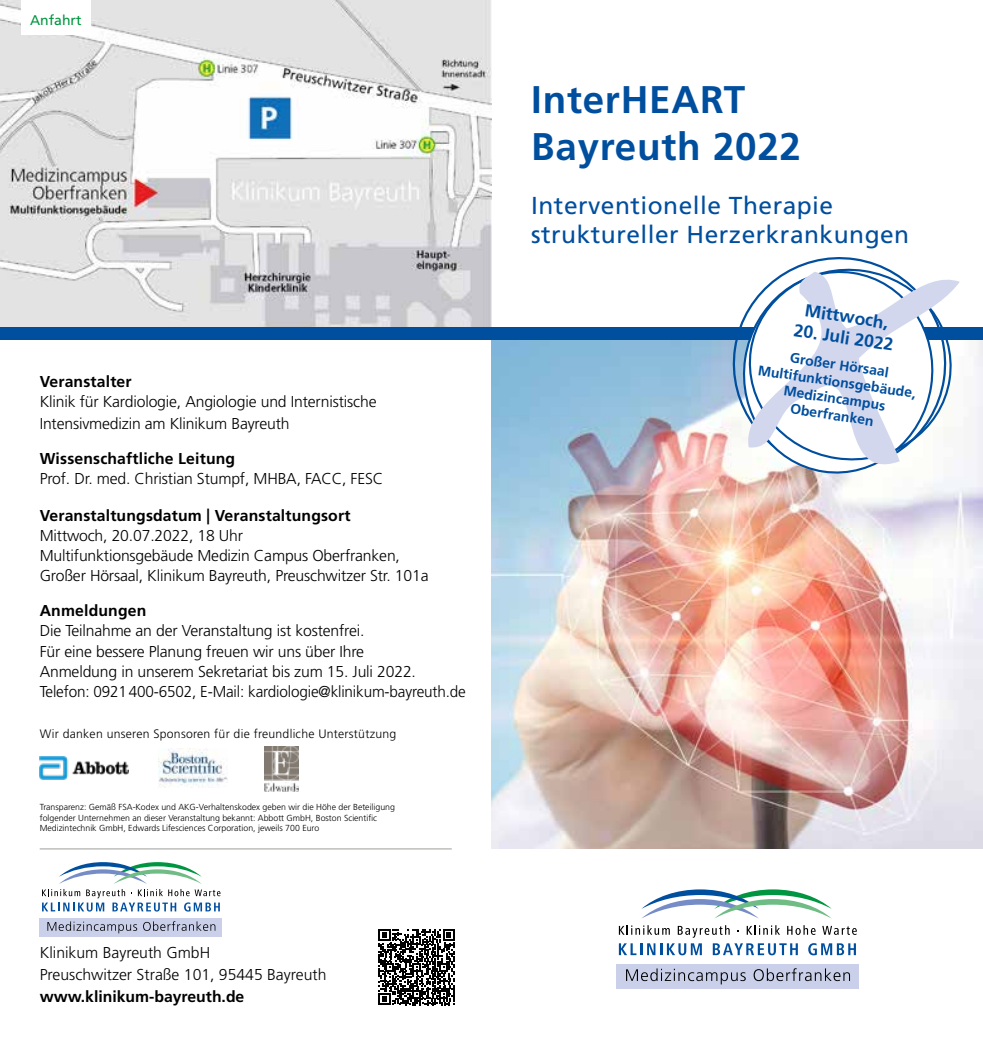
<style>
.page{position:relative;width:983px;height:1042px;background:#fff}
.page>*{position:absolute;margin:0;border:0;box-sizing:border-box;transform-origin:0 0}
.t1{font:700 38.5px/46.2px "Frutiger CE";letter-spacing:.02em;color:#004e9e}
.t2{font:24.5px/29.4px "Frutiger CE";letter-spacing:.02em;color:#004e9e}
.t3{font:700 17.5px "Frutiger CE";color:#004e9e}
.t4{font:300 15.75px/20.1px "Frutiger";letter-spacing:-.01em;color:#000}
.t5{font:700 15.75px "Frutiger CE";letter-spacing:.01em;color:#000}
.t6{font:700 14px/16.8px "Frutiger CE";color:#004e9e;text-align:center}
.t7{font:14px "Frutiger";color:#009540}
.t8{font:300 12.25px "Frutiger";letter-spacing:.02em;color:#000}
.t9{font:300 8.75px/10.5px "Frutiger";color:#000}
</style>
<div class="page">
<img style="left:0;top:0;width:491px;height:327px">
<div style="left:21px;top:0;width:70px;height:35px;background:#fff"></div>
<img style="left:491px;top:340px;width:491px;height:508px">
<hr style="left:40px;top:848px;width:411px;height:1px;background:#9d9d9c">
<div style="left:0;top:327px;width:982px;height:13px;background:#004e9e"></div>
<svg style="left:378px;top:929px;width:76px;height:76px"></svg>
<div style="left:615px;top:964px;width:243px;height:24px;background:#cad0ea"></div>
<svg style="left:641px;top:889px;width:190px;height:29px"></svg>
<svg style="left:618px;top:925px;width:238px;height:30px"></svg>
<svg style="left:626px;top:968px;width:119px;height:16px"></svg>
<svg style="left:753px;top:968px;width:96px;height:13px"></svg>
<div style="left:40px;top:918px;width:182px;height:18px;background:#cad0ea"></div>
<svg style="left:42px;top:862px;width:178px;height:49px"></svg>
<svg style="left:47px;top:921px;width:90px;height:12px"></svg>
<svg style="left:143px;top:921px;width:72px;height:10px"></svg>
<svg style="left:723px;top:257px;width:141px;height:220px"></svg>
<svg style="left:740px;top:260px;width:149px;height:9px"></svg>
<svg style="left:738px;top:269px;width:221px;height:217px"></svg>
<img style="left:40px;top:756px;width:88px;height:23px">
<img style="left:264px;top:746px;width:34px;height:46px">
<img style="left:158px;top:748px;width:69px;height:39px">
<p class="t7" style="left:30px;top:12px;width:53px">Anfahrt</p>
<p class="t5" style="left:40px;top:372px;width:93px">Veranstalter</p>
<p class="t4" style="left:40px;top:391px;width:338px;line-height:21.9px">Klinik für Kardiologie, Angiologie und Internistische<br>Intensivmedizin am Klinikum Bayreuth</p>
<p class="t5" style="left:40px;top:449px;width:197px">Wissenschaftliche Leitung</p>
<p class="t4" style="left:40px;top:468px;width:345px">Prof. Dr. med. Christian Stumpf, MHBA, FACC, FESC</p>
<p class="t5" style="left:40px;top:506px;width:312px">Veranstaltungsdatum | Veranstaltungsort</p>
<p class="t4" style="left:40px;top:525px;width:390px">Mittwoch, 20.07.2022, 18 Uhr<br>Multifunktionsgebäude Medizin Campus Oberfranken,<br>Großer Hörsaal, Klinikum Bayreuth, Preuschwitzer Str. 101a</p>
<p class="t5" style="left:40px;top:601px;width:108px">Anmeldungen</p>
<p class="t4" style="left:40px;top:621px;width:427px">Die Teilnahme an der Veranstaltung ist kostenfrei.<br>Für eine bessere Planung freuen wir uns über Ihre<br>Anmeldung in unserem Sekretariat bis zum 15. Juli 2022.<br>Telefon: 0921400-6502, E-Mail: kardiologie@klinikum-bayreuth.de</p>
<p class="t8" style="left:40px;top:726px;width:358px">Wir danken unseren Sponsoren für die freundliche Unterstützung</p>
<p class="t9" style="left:40px;top:802px;width:356px">Transparenz: Gemäß FSA-Kodex und AKG-Verhaltenskodex geben wir die Höhe der Beteiligung folgender Unternehmen an dieser Veranstaltung bekannt: Abbott GmbH, Boston Scientific<br>Medizintechnik GmbH, Edwards Lifesciences Corporation, jeweils 700 Euro</p>
<p class="t4" style="left:40px;top:941px;width:288px;line-height:22.8px">Klinikum Bayreuth GmbH<br>Preuschwitzer Straße 101, 95445 Bayreuth</p>
<p class="t5" style="left:40px;top:987px;width:206px">www.klinikum-bayreuth.de</p>
<h1 class="t1" style="left:531px;top:77px;width:271px">InterHEART<br>Bayreuth 2022</h1>
<h2 class="t2" style="left:531px;top:191px;width:379px">Interventionelle Therapie struktureller Herzerkrankungen</h2>
<p class="t3" style="left:806px;top:300px;width:86px;rotate:8deg">Mittwoch,</p>
<p class="t3" style="left:795px;top:320px;width:102px;rotate:8deg">20. Juli 2022</p>
<p class="t6" style="left:762px;top:344px;width:161px;rotate:9deg">Großer Hörsaal<br>Multifunktionsgebäude,<br>Medizincampus<br>Oberfranken</p>
</div>
